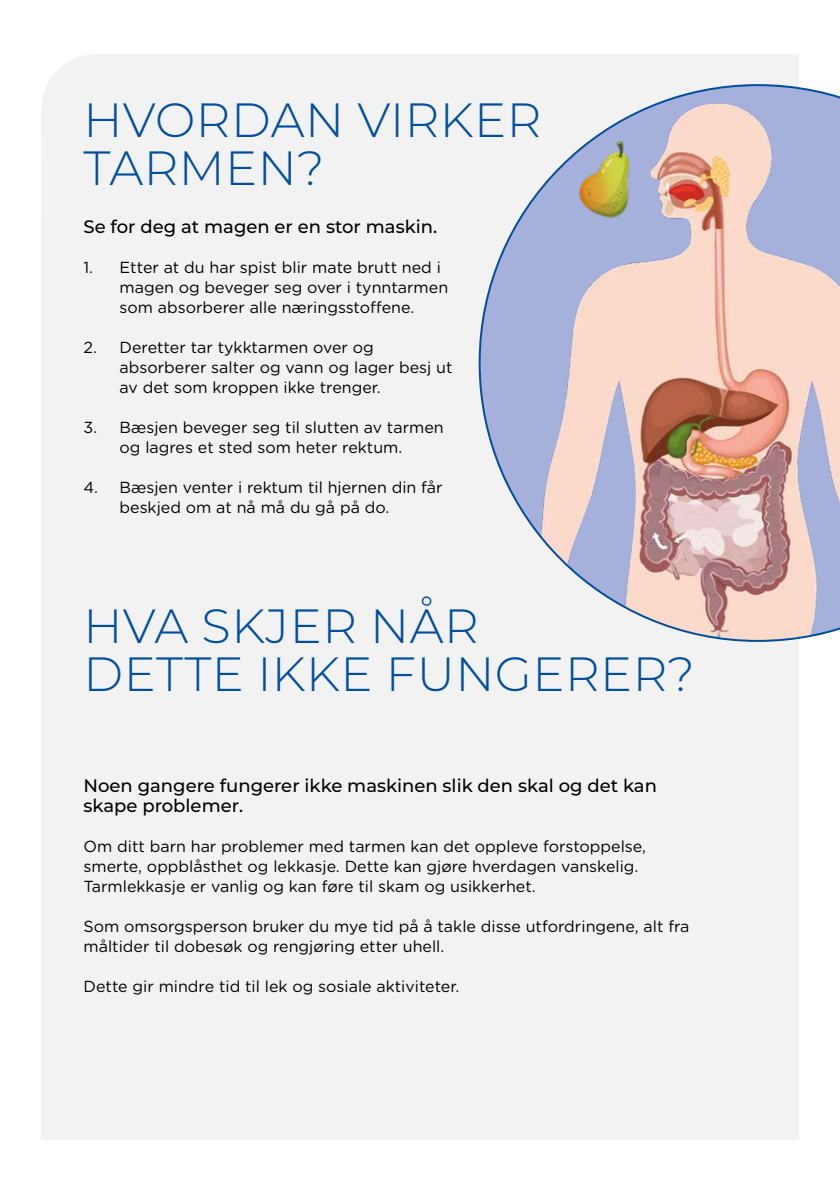
<style>
.page{position:relative;width:840px;height:1191px;background:#fff}
.page>*{position:absolute;margin:0;border:0;box-sizing:border-box;transform-origin:0 0}
.Body{font:300 48px/48px "Montserrat";letter-spacing:.01em;color:#004f9f}
.t1{font:500 18px/20px "Montserrat";color:#000}
.t2{font:16px/20px "Gotham Rounded";color:#000}
</style>
<div class="page">
<div style="left:41px;top:54px;width:757px;height:1086px;background:#f2f2f2"></div>
<svg style="left:478px;top:84px;width:361px;height:558px"></svg>
<p class="Body" style="left:83px;top:95px;width:459px">HVORDAN VIRKER<br>TARMEN?</p>
<p class="t1" style="left:83px;top:216px;width:355px">Se for deg at magen er en stor maskin.</p>
<p class="t2" style="left:119px;top:257px;width:330px;text-indent:-36px">1. Etter at du har spist blir mate brutt ned i magen og beveger seg over i tynntarmen som absorberer alle næringsstoffene.</p>
<p class="t2" style="left:119px;top:337px;width:334px;text-indent:-36px">2. Deretter tar tykktarmen over og absorberer salter og vann og lager besj ut av det som kroppen ikke trenger.</p>
<p class="t2" style="left:83px;top:417px;width:361px;text-align:center">3. Bæsjen beveger seg til slutten av tarmen og lagres et sted som heter rektum.</p>
<p class="t2" style="left:119px;top:477px;width:324px;text-indent:-36px">4. Bæsjen venter i rektum til hjernen din får beskjed om at nå må du gå på do.</p>
<p class="Body" style="left:83px;top:601px;width:612px">HVA SKJER NÅR<br>DETTE IKKE FUNGERER?</p>
<p class="t1" style="left:83px;top:775px;width:574px">Noen gangere fungerer ikke maskinen slik den skal og det kan skape problemer.</p>
<p class="t2" style="left:83px;top:835px;width:564px">Om ditt barn har problemer med tarmen kan det oppleve forstoppelse, smerte, oppblåsthet og lekkasje. Dette kan gjøre hverdagen vanskelig.<br>Tarmlekkasje er vanlig og kan føre til skam og usikkerhet.</p>
<p class="t2" style="left:83px;top:915px;width:607px">Som omsorgsperson bruker du mye tid på å takle disse utfordringene, alt fra måltider til dobesøk og rengjøring etter uhell.</p>
<p class="t2" style="left:83px;top:975px;width:377px">Dette gir mindre tid til lek og sosiale aktiviteter.</p>
</div>
